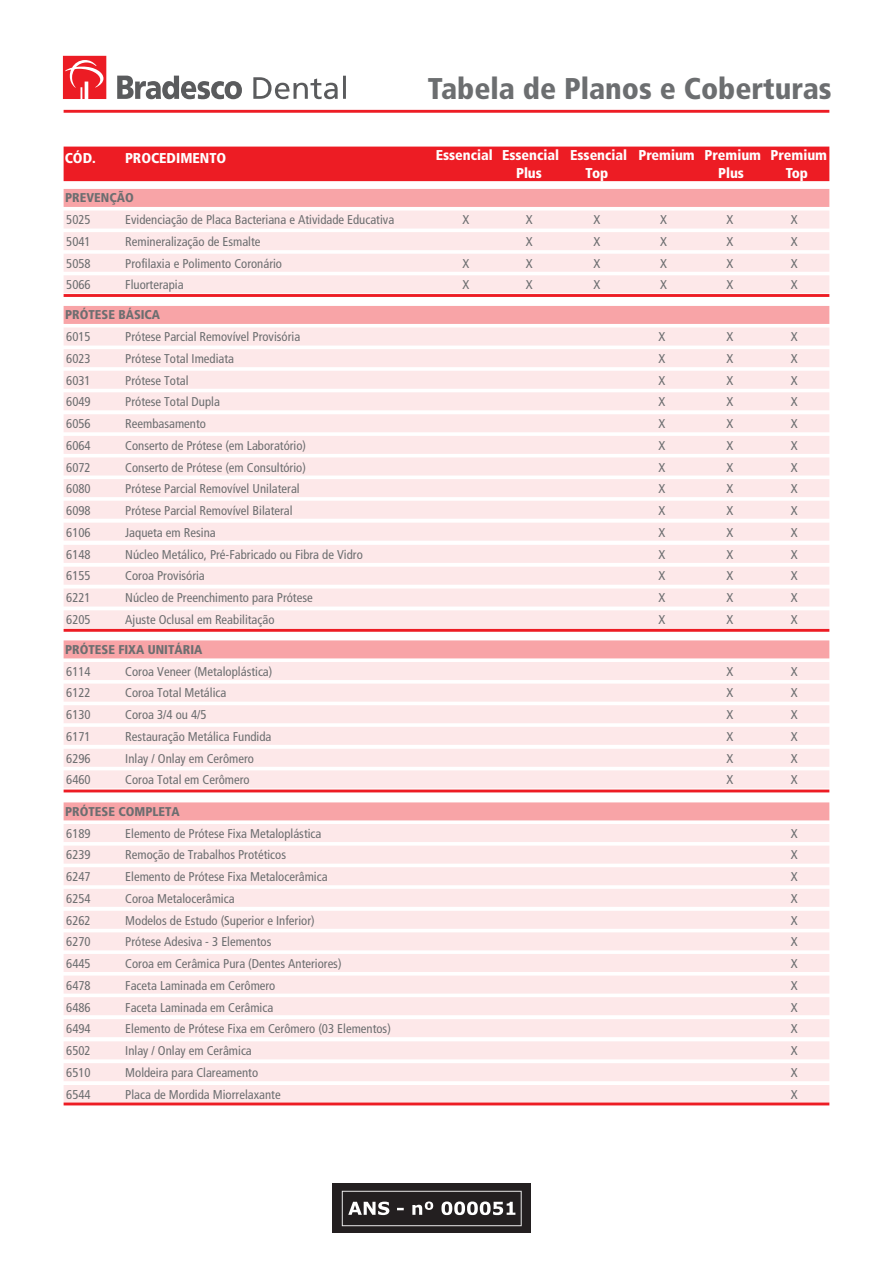
<style>
.page{position:relative;width:893px;height:1263px;background:#fff}
.page>*{position:absolute;margin:0;border:0;box-sizing:border-box;transform-origin:0 0}
.t1{font:900 condensed 30px "Frutiger";color:#6c6e70}
.t2{font:900 condensed 14.25px/18px "Frutiger";color:#fff}
.t3{font:condensed 12.75px/21.8px "Frutiger";color:#6c6e70;text-align:justify}
.t4{font:900 condensed 12.75px "Frutiger";color:#6c6e70}
</style>
<div class="page">
<hr style="left:64px;top:110px;width:765px;height:3px;background:#ed1c24">
<div style="left:64px;top:147px;width:765px;height:34px;background:#ed1c24"></div>
<div style="left:64px;top:189px;width:765px;height:18px;background:#f8a4a7"></div>
<div style="left:64px;top:211px;width:765px;height:18px;background:#fde8e9"></div>
<div style="left:64px;top:232px;width:765px;height:18px;background:#fde8e9"></div>
<div style="left:64px;top:254px;width:765px;height:18px;background:#fde8e9"></div>
<div style="left:64px;top:275px;width:765px;height:18px;background:#fde8e9"></div>
<hr style="left:64px;top:294px;width:765px;height:3px;background:#ed1c24">
<svg style="left:63px;top:56px;width:43px;height:43px;background:#ef4148"></svg>
<svg style="left:117px;top:76px;width:125px;height:23px"></svg>
<svg style="left:253px;top:76px;width:93px;height:23px"></svg>
<div style="left:64px;top:306px;width:765px;height:18px;background:#f8a4a7"></div>
<div style="left:64px;top:328px;width:765px;height:18px;background:#fde8e9"></div>
<div style="left:64px;top:349px;width:765px;height:18px;background:#fde8e9"></div>
<div style="left:64px;top:371px;width:765px;height:18px;background:#fde8e9"></div>
<div style="left:64px;top:392px;width:765px;height:18px;background:#fde8e9"></div>
<div style="left:64px;top:414px;width:765px;height:18px;background:#fde8e9"></div>
<div style="left:64px;top:436px;width:765px;height:18px;background:#fde8e9"></div>
<div style="left:64px;top:458px;width:765px;height:18px;background:#fde8e9"></div>
<div style="left:64px;top:479px;width:765px;height:18px;background:#fde8e9"></div>
<div style="left:64px;top:501px;width:765px;height:18px;background:#fde8e9"></div>
<div style="left:64px;top:523px;width:765px;height:18px;background:#fde8e9"></div>
<div style="left:64px;top:545px;width:765px;height:18px;background:#fde8e9"></div>
<div style="left:64px;top:567px;width:765px;height:18px;background:#fde8e9"></div>
<div style="left:64px;top:589px;width:765px;height:18px;background:#fde8e9"></div>
<div style="left:64px;top:610px;width:765px;height:18px;background:#fde8e9"></div>
<hr style="left:64px;top:629px;width:765px;height:3px;background:#ed1c24">
<div style="left:64px;top:640px;width:765px;height:18px;background:#f8a4a7"></div>
<div style="left:64px;top:662px;width:765px;height:18px;background:#fde8e9"></div>
<div style="left:64px;top:684px;width:765px;height:18px;background:#fde8e9"></div>
<div style="left:64px;top:705px;width:765px;height:18px;background:#fde8e9"></div>
<div style="left:64px;top:727px;width:765px;height:18px;background:#fde8e9"></div>
<div style="left:64px;top:749px;width:765px;height:18px;background:#fde8e9"></div>
<div style="left:64px;top:770px;width:765px;height:18px;background:#fde8e9"></div>
<hr style="left:64px;top:790px;width:765px;height:2px;background:#ed1c24">
<div style="left:64px;top:802px;width:765px;height:18px;background:#f8a4a7"></div>
<div style="left:64px;top:824px;width:765px;height:18px;background:#fde8e9"></div>
<div style="left:64px;top:846px;width:765px;height:18px;background:#fde8e9"></div>
<div style="left:64px;top:867px;width:765px;height:18px;background:#fde8e9"></div>
<div style="left:64px;top:889px;width:765px;height:18px;background:#fde8e9"></div>
<div style="left:64px;top:911px;width:765px;height:18px;background:#fde8e9"></div>
<div style="left:64px;top:932px;width:765px;height:18px;background:#fde8e9"></div>
<div style="left:64px;top:954px;width:765px;height:18px;background:#fde8e9"></div>
<div style="left:64px;top:976px;width:765px;height:18px;background:#fde8e9"></div>
<div style="left:64px;top:997px;width:765px;height:18px;background:#fde8e9"></div>
<div style="left:64px;top:1019px;width:765px;height:18px;background:#fde8e9"></div>
<div style="left:64px;top:1041px;width:765px;height:18px;background:#fde8e9"></div>
<div style="left:64px;top:1063px;width:765px;height:18px;background:#fde8e9"></div>
<div style="left:64px;top:1085px;width:765px;height:18px;background:#fde8e9"></div>
<hr style="left:64px;top:1103px;width:765px;height:2px;background:#ed1c24">
<div style="left:332px;top:1183px;width:199px;height:50px;background:#231f20"></div>
<svg style="left:342px;top:1191px;width:179px;height:35px"></svg>
<h1 class="t1" style="left:428px;top:71px;width:405px">Tabela de Planos e Coberturas</h1>
<p class="t2" style="left:65px;top:149px;width:33px">CÓD.</p>
<p class="t2" style="left:125px;top:149px;width:103px">PROCEDIMENTO</p>
<p class="t2" style="left:516px;top:146px;width:312px;text-indent:-80px">Essencial Essencial Essencial Premium Premium Premium<br>Plus</p>
<p class="t2" style="left:585px;top:164px;width:24px">Top</p>
<p class="t2" style="left:718px;top:164px;width:27px">Plus</p>
<p class="t2" style="left:785px;top:164px;width:24px">Top</p>
<p class="t4" style="left:65px;top:190px;width:70px">PREVENÇÃO</p>
<p class="t3" style="left:66px;top:209px;width:26px">5025<br>5041<br>5058<br>5066</p>
<p class="t3" style="left:125px;top:209px;width:270px;text-align:left">Evidenciação de Placa Bacteriana e Atividade Educativa Remineralização de Esmalte<br>Profilaxia e Polimento Coronário<br>Fluorterapia</p>
<p class="t3" style="left:462px;top:209px;width:8px">X</p>
<p class="t3" style="left:462px;top:252px;width:8px">X<br>X</p>
<p class="t3" style="left:526px;top:209px;width:8px">X X X X</p>
<p class="t3" style="left:593px;top:209px;width:8px">X X X X</p>
<p class="t3" style="left:726px;top:209px;width:8px">X X X X</p>
<p class="t3" style="left:790px;top:209px;width:8px">X X X X</p>
<p class="t3" style="left:660px;top:209px;width:8px">X X X X</p>
<p class="t4" style="left:65px;top:307px;width:97px">PRÓTESE BÁSICA</p>
<p class="t3" style="left:66px;top:326px;width:26px">6015<br>6023<br>6031<br>6049<br>6056<br>6064<br>6072<br>6080<br>6098<br>6106<br>6148<br>6155<br>6221<br>6205</p>
<p class="t3" style="left:125px;top:326px;width:239px;text-align:left">Prótese Parcial Removível Provisória<br>Prótese Total Imediata<br>Prótese Total<br>Prótese Total Dupla<br>Reembasamento<br>Conserto de Prótese (em Laboratório)<br>Conserto de Prótese (em Consultório)<br>Prótese Parcial Removível Unilateral<br>Prótese Parcial Removível Bilateral<br>Jaqueta em Resina<br>Núcleo Metálico, Pré-Fabricado ou Fibra de Vidro<br>Coroa Provisória<br>Núcleo de Preenchimento para Prótese<br>Ajuste Oclusal em Reabilitação</p>
<p class="t3" style="left:658px;top:326px;width:8px">X X X X X X X X X X X X X X</p>
<p class="t3" style="left:726px;top:326px;width:8px">X X X X X X X X X X X X X X</p>
<p class="t3" style="left:790px;top:326px;width:8px">X X X X X X X X X X X X X X</p>
<p class="t4" style="left:65px;top:642px;width:139px">PRÓTESE FIXA UNITÁRIA</p>
<p class="t3" style="left:66px;top:660px;width:26px">6114<br>6122<br>6130<br>6171<br>6296<br>6460</p>
<p class="t3" style="left:125px;top:660px;width:149px;text-align:left">Coroa Veneer (Metaloplástica)<br>Coroa Total Metálica<br>Coroa 3/4 ou 4/5<br>Restauração Metálica Fundida<br>Inlay / Onlay em Cerômero<br>Coroa Total em Cerômero</p>
<p class="t3" style="left:726px;top:660px;width:8px">X X X X X X</p>
<p class="t3" style="left:790px;top:660px;width:8px">X X X X X X</p>
<p class="t4" style="left:65px;top:804px;width:116px">PRÓTESE COMPLETA</p>
<p class="t3" style="left:66px;top:822px;width:26px">6189<br>6239<br>6247<br>6254<br>6262<br>6270<br>6445<br>6478<br>6486<br>6494<br>6502<br>6510<br>6544</p>
<p class="t3" style="left:125px;top:822px;width:267px;text-align:left">Elemento de Prótese Fixa Metaloplástica<br>Remoção de Trabalhos Protéticos<br>Elemento de Prótese Fixa Metalocerâmica<br>Coroa Metalocerâmica<br>Modelos de Estudo (Superior e Inferior)<br>Prótese Adesiva - 3 Elementos<br>Coroa em Cerâmica Pura (Dentes Anteriores)<br>Faceta Laminada em Cerômero<br>Faceta Laminada em Cerâmica<br>Elemento de Prótese Fixa em Cerômero (03 Elementos)<br>Inlay / Onlay em Cerâmica<br>Moldeira para Clareamento<br>Placa de Mordida Miorrelaxante</p>
<p class="t3" style="left:790px;top:822px;width:8px">X X X X X X X X X X X X X</p>
</div>
